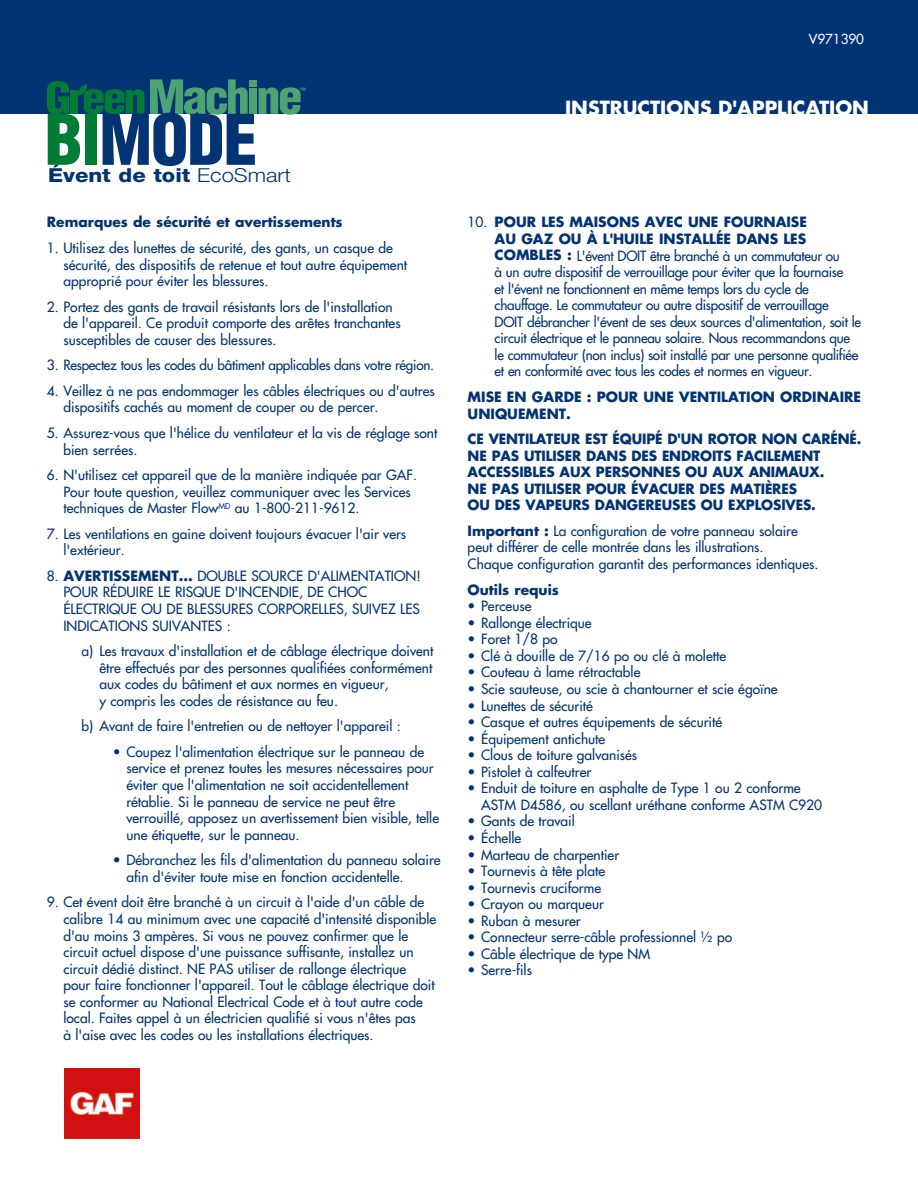
<style>
.page{position:relative;width:918px;height:1188px;background:#fff}
.page>*{position:absolute;margin:0;border:0;box-sizing:border-box;transform-origin:0 0}
.t1{font:900 condensed 67.95px "Helvetica LT Std";letter-spacing:-.02em;color:#023372}
.t2{font:800 19.35px "Helvetica Neue LT Std";color:#023372;scale:1.14 1}
.t3{font:700 19.05px "Futura Std";color:#fff}
.t4{font:500 13.8px/16.5px "Futura Std";color:#023372}
.t5{font:500 13.8px/16.5px "Futura Std";letter-spacing:-.02em;color:#023372}
.t6{font:700 13.8px/16.5px "Futura Std";letter-spacing:-.01em;color:#023372}
.t7{font:500 13.5px "Futura Std";letter-spacing:-.005em;color:#fff}
.t8{font:700 condensed 7.05px "Helvetica";color:#4da373;scale:1.06 1}
.s1{color:#007c37}
.s2{font-weight:300}
.s3{font-weight:700}
</style>
<div class="page">
<div style="left:0;top:0;width:918px;height:114px;background:#023372"></div>
<svg style="left:47px;top:81px;width:22px;height:33px"></svg>
<svg style="left:150px;top:79px;width:98px;height:36px"></svg>
<div style="left:249px;top:80px;width:8px;height:6px;background:#4da373"></div>
<div style="left:249px;top:88px;width:8px;height:26px;background:#4da373"></div>
<svg style="left:259px;top:87px;width:42px;height:28px"></svg>
<div style="left:70px;top:90px;width:8px;height:23px;background:#007c37"></div>
<svg style="left:77px;top:84px;width:67px;height:30px"></svg>
<img style="left:64px;top:1069px;width:75px;height:70px">
<h1 class="t1" style="left:45px;top:97px;width:214px"><span class="s1">BI</span>MODE</h1>
<h2 class="t2" style="left:48px;top:163px;width:215px">Évent de toit <span class="s2">EcoSmart</span></h2>
<p class="t8" style="left:300px;top:86px;width:8px">™</p>
<p class="t6" style="left:47px;top:214px;width:297px">Remarques de sécurité et avertissements</p>
<p class="t4" style="left:63px;top:240px;width:345px;text-indent:-17px">1. Utilisez des lunettes de sécurité, des gants, un casque de sécurité, des dispositifs de retenue et tout autre équipement approprié pour éviter les blessures.</p>
<p class="t4" style="left:63px;top:298px;width:339px;text-indent:-17px">2. Portez des gants de travail résistants lors de l'installation de l'appareil. Ce produit comporte des arêtes tranchantes susceptibles de causer des blessures.</p>
<p class="t5" style="left:47px;top:357px;width:389px">3. Respectez tous les codes du bâtiment applicables dans votre région.</p>
<p class="t4" style="left:63px;top:383px;width:373px;text-indent:-17px">4. Veillez à ne pas endommager les câbles électriques ou d'autres dispositifs cachés au moment de couper ou de percer.</p>
<p class="t4" style="left:63px;top:425px;width:376px;text-indent:-17px">5. Assurez-vous que l'hélice du ventilateur et la vis de réglage sont bien serrées.</p>
<p class="t4" style="left:63px;top:467px;width:355px;text-indent:-17px">6. N'utilisez cet appareil que de la manière indiquée par GAF.<br>Pour toute question, veuillez communiquer avec les Services techniques de Master Flow<sup>MD</sup> au 1-800-211-9612.</p>
<p class="t4" style="left:63px;top:526px;width:344px;text-indent:-17px">7. Les ventilations en gaine doivent toujours évacuer l'air vers l'extérieur.</p>
<p class="t4" style="left:63px;top:568px;width:359px;text-indent:-17px">8. <span class="s3">AVERTISSEMENT...</span> DOUBLE SOURCE D'ALIMENTATION!<br>POUR RÉDUIRE LE RISQUE D'INCENDIE, DE CHOC ÉLECTRIQUE OU DE BLESSURES CORPORELLES, SUIVEZ LES INDICATIONS SUIVANTES :</p>
<p class="t4" style="left:99px;top:643px;width:336px;text-indent:-18px">a) Les travaux d'installation et de câblage électrique doivent être effectués par des personnes qualifiées conformément aux codes du bâtiment et aux normes en vigueur,<br>y compris les codes de résistance au feu.</p>
<p class="t4" style="left:81px;top:718px;width:321px">b) Avant de faire l'entretien ou de nettoyer l'appareil :</p>
<p class="t4" style="left:126px;top:744px;width:314px;text-indent:-13px">• Coupez l'alimentation électrique sur le panneau de service et prenez toutes les mesures nécessaires pour éviter que l'alimentation ne soit accidentellement rétablie. Si le panneau de service ne peut être verrouillé, apposez un avertissement bien visible, telle une étiquette, sur le panneau.</p>
<p class="t4" style="left:126px;top:852px;width:316px;text-indent:-13px">• Débranchez les fils d'alimentation du panneau solaire afin d'éviter toute mise en fonction accidentelle.</p>
<p class="t4" style="left:63px;top:894px;width:374px;text-indent:-17px">9. Cet évent doit être branché à un circuit à l'aide d'un câble de calibre 14 au minimum avec une capacité d'intensité disponible d'au moins 3 ampères. Si vous ne pouvez confirmer que le circuit actuel dispose d'une puissance suffisante, installez un circuit dédié distinct. NE PAS utiliser de rallonge électrique pour faire fonctionner l'appareil. Tout le câblage électrique doit se conformer au National Electrical Code et à tout autre code local. Faites appel à un électricien qualifié si vous n'êtes pas<br>à l'aise avec les codes ou les installations électriques.</p>
<p class="t7" style="left:809px;top:31px;width:57px">V971390</p>
<h3 class="t3" style="left:565px;top:95px;width:305px">INSTRUCTIONS D'APPLICATION</h3>
<p class="t5" style="left:495px;top:214px;width:368px;text-indent:-27px">10. <span class="s3">POUR LES MAISONS AVEC UNE FOURNAISE<br>AU GAZ OU À L'HUILE INSTALLÉE DANS LES COMBLES :</span> L'évent DOIT être branché à un commutateur ou<br>à un autre dispositif de verrouillage pour éviter que la fournaise<br>et l'évent ne fonctionnent en même temps lors du cycle de chauffage. Le commutateur ou autre dispositif de verrouillage<br>DOIT débrancher l'évent de ses deux sources d'alimentation, soit le circuit électrique et le panneau solaire. Nous recommandons que le commutateur (non inclus) soit installé par une personne qualifiée et en conformité avec tous les codes et normes en vigueur.</p>
<p class="t6" style="left:468px;top:388px;width:395px">MISE EN GARDE : POUR UNE VENTILATION ORDINAIRE<br>UNIQUEMENT.</p>
<p class="t6" style="left:468px;top:431px;width:395px">CE VENTILATEUR EST ÉQUIPÉ D'UN ROTOR NON CARÉNÉ.<br>NE PAS UTILISER DANS DES ENDROITS FACILEMENT ACCESSIBLES AUX PERSONNES OU AUX ANIMAUX.<br>NE PAS UTILISER POUR ÉVACUER DES MATIÈRES<br>OU DES VAPEURS DANGEREUSES OU EXPLOSIVES.</p>
<p class="t4" style="left:468px;top:523px;width:352px"><span class="s3">Important :</span> La configuration de votre panneau solaire peut différer de celle montrée dans les illustrations.<br>Chaque configuration garantit des performances identiques.</p>
<p class="t6" style="left:468px;top:581px;width:93px">Outils requis</p>
<p class="t4" style="left:468px;top:598px;width:65px">• Perceuse</p>
<p class="t4" style="left:468px;top:614px;width:125px">• Rallonge électrique</p>
<p class="t4" style="left:468px;top:631px;width:91px">• Foret 1/8 po</p>
<p class="t4" style="left:468px;top:648px;width:260px">• Clé à douille de 7/16 po ou clé à molette</p>
<p class="t4" style="left:468px;top:664px;width:174px">• Couteau à lame rétractable</p>
<p class="t4" style="left:468px;top:681px;width:311px">• Scie sauteuse, ou scie à chantourner et scie égoïne</p>
<p class="t4" style="left:468px;top:697px;width:127px">• Lunettes de sécurité</p>
<p class="t4" style="left:468px;top:714px;width:256px">• Casque et autres équipements de sécurité</p>
<p class="t4" style="left:468px;top:730px;width:139px">• Équipement antichute</p>
<p class="t4" style="left:468px;top:747px;width:171px">• Clous de toiture galvanisés</p>
<p class="t4" style="left:468px;top:763px;width:125px">• Pistolet à calfeutrer</p>
<p class="t4" style="left:481px;top:780px;width:343px;text-indent:-13px">• Enduit de toiture en asphalte de Type 1 ou 2 conforme<br>ASTM D4586, ou scellant uréthane conforme ASTM C920</p>
<p class="t4" style="left:468px;top:813px;width:109px">• Gants de travail</p>
<p class="t4" style="left:468px;top:830px;width:55px">• Échelle</p>
<p class="t4" style="left:468px;top:846px;width:153px">• Marteau de charpentier</p>
<p class="t4" style="left:468px;top:863px;width:139px">• Tournevis à tête plate</p>
<p class="t4" style="left:468px;top:879px;width:135px">• Tournevis cruciforme</p>
<p class="t4" style="left:468px;top:896px;width:138px">• Crayon ou marqueur</p>
<p class="t4" style="left:468px;top:913px;width:115px">• Ruban à mesurer</p>
<p class="t4" style="left:468px;top:929px;width:266px">• Connecteur serre-câble professionnel ½ po</p>
<p class="t4" style="left:468px;top:946px;width:184px">• Câble électrique de type NM</p>
<p class="t4" style="left:468px;top:962px;width:66px">• Serre-fils</p>
</div>
